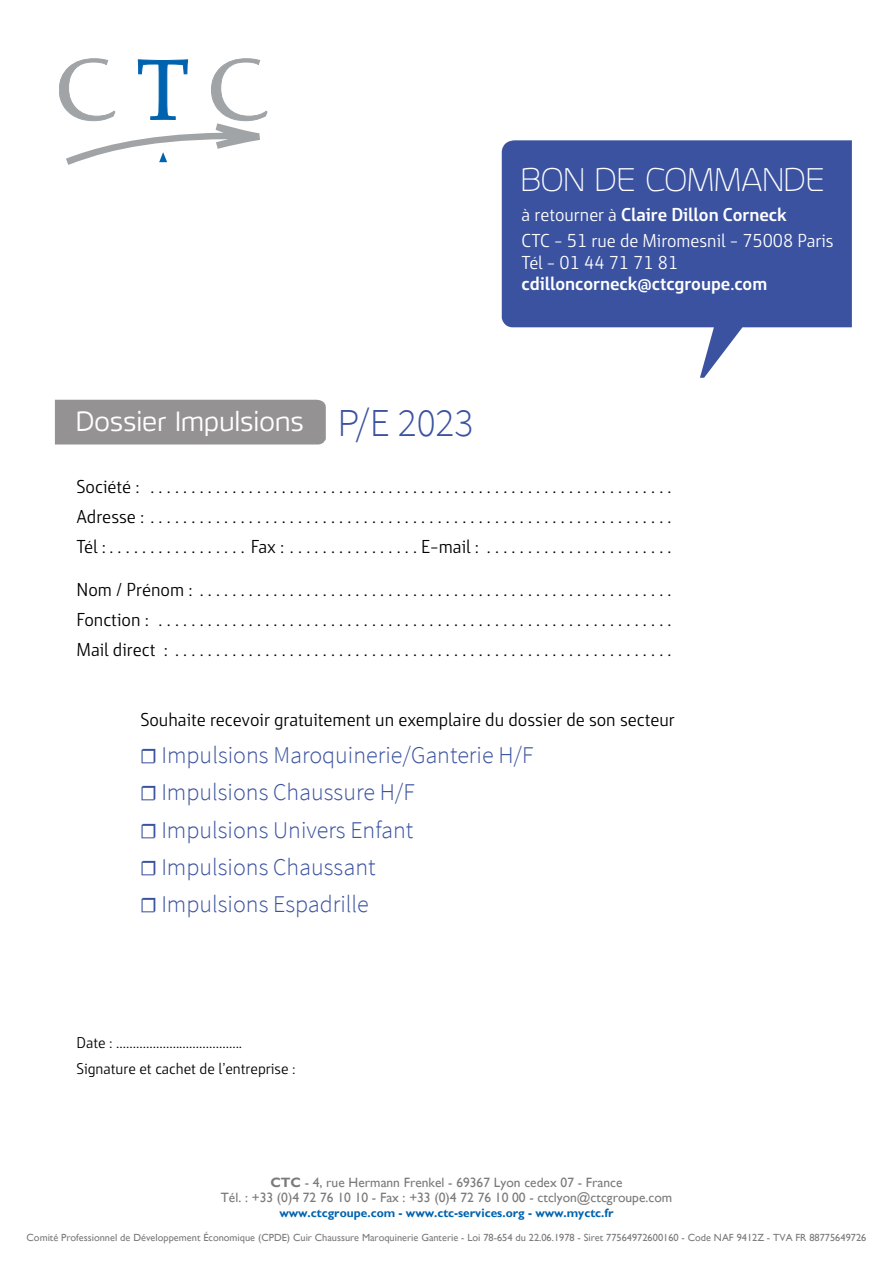
<style>
.page{position:relative;width:893px;height:1263px;background:#fff}
.page>*{position:absolute;margin:0;border:0;box-sizing:border-box;transform-origin:0 0}
.t1{font:300 39.6px "Source Sans Pro";color:#3b52a0}
.t2{font:30px "Hybrea Xl";letter-spacing:.04em;color:#fff}
.t3{font:25.5px "Hybrea Lt";letter-spacing:.04em;color:#fff}
.t4{font:300 24px/37.3px "Source Sans Pro";color:#3b52a0}
.t5{font:18px/30.2px "Yalta Sans Pro";color:#000;text-align:justify}
.t6{font:18px/25.8px "Yalta Sans Pro";color:#fff}
.t7{font:700 18px "Yalta Sans Pro";color:#fff}
.t8{font:15px/26.5px "Yalta Sans Pro";color:#000}
.t9{font:13.5px/15px "Gill Sans";color:#7c7a79;text-align:center}
.t10{font:700 12px "Gill Sans";color:#0063af}
.t11{font:10.35px "Gill Sans";color:#7c7a79}
.s1{font-weight:700}
.s2{font-weight:600;font-size:21px}
</style>
<div class="page">
<div style="left:55px;top:400px;width:271px;height:44px;background:#949292"></div>
<svg style="left:502px;top:140px;width:350px;height:238px;fill:#3b52a0"></svg>
<svg style="left:59px;top:58px;width:208px;height:107px"></svg>
<h3 class="t3" style="left:76px;top:406px;width:229px">Dossier Impulsions</h3>
<h1 class="t1" style="left:337px;top:398px;width:138px">P/E 2023</h1>
<h2 class="t2" style="left:522px;top:162px;width:304px">BON DE COMMANDE</h2>
<p class="t6" style="left:522px;top:203px;width:313px">à retourner à <span class="s1">Claire Dillon Corneck<br></span>CTC - 51 rue de Miromesnil - 75008 Paris</p>
<p class="t6" style="left:522px;top:250px;width:158px">Tél - 01 44 71 71 81</p>
<p class="t7" style="left:522px;top:274px;width:247px">cdilloncorneck@ctcgroupe.com</p>
<p class="t5" style="left:77px;top:472px;width:594px">Société : ................................................................<br>Adresse : ................................................................<br>Tél : . . . . . . . . . . . . . . . . Fax : . . . . . . . . . . . . . . . E-mail : . . . . . . . . . . . . . . . . . . . . . .</p>
<p class="t5" style="left:77px;top:575px;width:594px">Nom / Prénom : ..........................................................<br>Fonction : ...............................................................<br>Mail direct : .............................................................</p>
<p class="t5" style="left:140px;top:705px;width:536px">Souhaite recevoir gratuitement un exemplaire du dossier de son secteur</p>
<h3 class="t4" style="left:140px;top:736px;width:395px"><span class="s2">☐</span> Impulsions Maroquinerie/Ganterie H/F <span class="s2">☐</span> Impulsions Chaussure H/F<br><span class="s2">☐</span> Impulsions Univers Enfant<br><span class="s2">☐</span> Impulsions Chaussant<br><span class="s2">☐</span> Impulsions Espadrille</h3>
<p class="t8" style="left:77px;top:1029px;width:221px">Date : .......................................<br>Signature et cachet de l’entreprise :</p>
<p class="t9" style="left:221px;top:1175px;width:453px"><span class="s1">CTC</span> - 4, rue Hermann Frenkel - 69367 Lyon cedex 07 - France<br>Tél. : +33 (0)4 72 76 10 10 - Fax : +33 (0)4 72 76 10 00 - ctclyon@ctcgroupe.com</p>
<p class="t10" style="left:280px;top:1206px;width:335px">www.ctcgroupe.com - www.ctc-services.org - www.myctc.fr</p>
<p class="t11" style="left:27px;top:1231px;width:841px">Comité Professionnel de Développement Économique (CPDE) Cuir Chaussure Maroquinerie Ganterie - Loi 78-654 du 22.06.1978 - Siret 77564972600160 - Code NAF 9412Z - TVA FR 88775649726</p>
</div>
